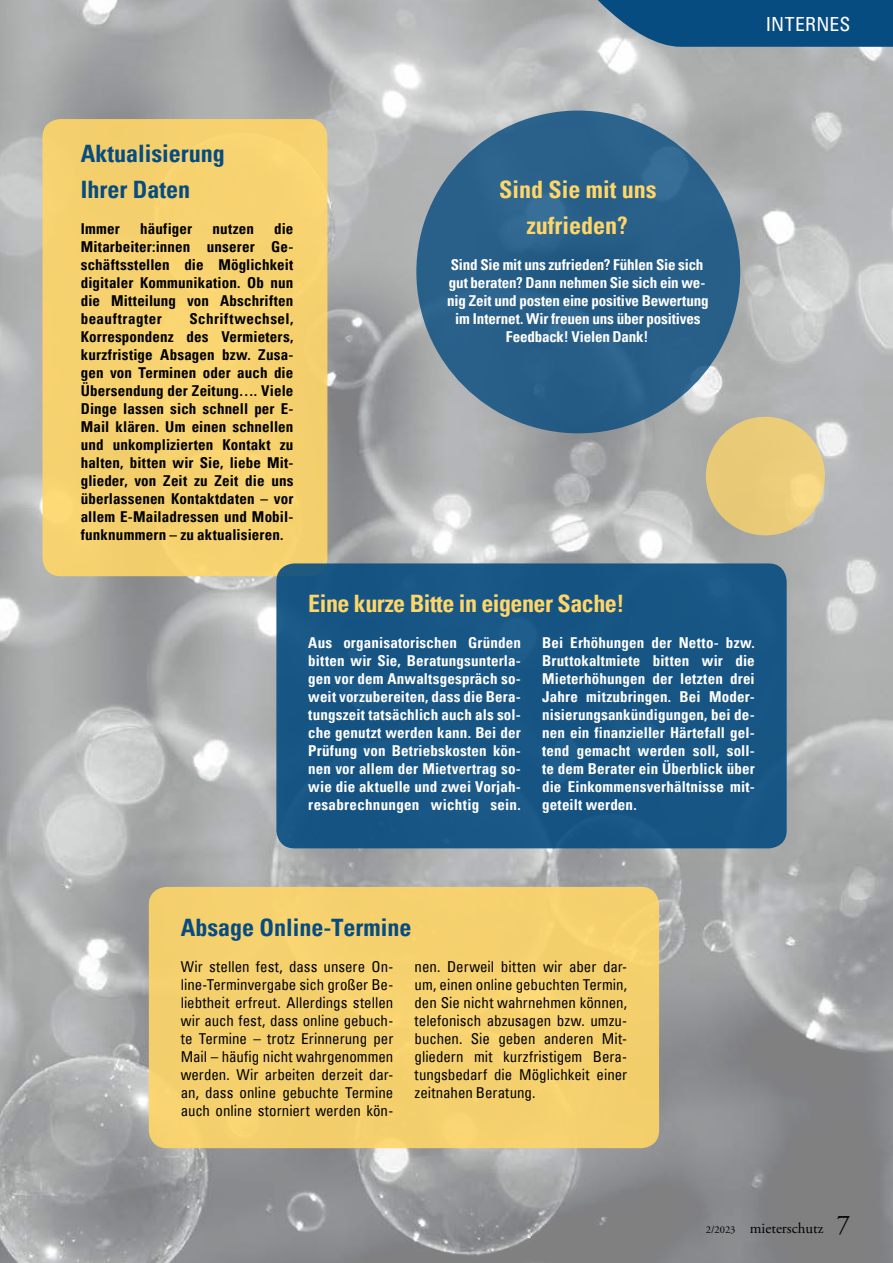
<style>
.page{position:relative;width:893px;height:1263px;background:#fff}
.page>*{position:absolute;margin:0;border:0;box-sizing:border-box;transform-origin:0 0}
.t1{font:700 condensed 24px/36px "Univers";color:#074c80}
.t2{font:700 condensed 24px "Univers";letter-spacing:-.02em;color:#ffd668}
.t3{font:700 condensed 24px/36px "Univers";color:#ffd668;text-align:center}
.t4{font:condensed 19.5px "Univers";color:#fff}
.t5{font:700 condensed 15px/18px "Univers";letter-spacing:-.005em;color:#fff;text-align:justify}
.t6{font:700 condensed 15px/18px "Univers";letter-spacing:.01em;color:#000;text-align:justify}
.t7{font:condensed 15px/18px "Univers";letter-spacing:-.005em;color:#000;text-align:justify}
.t8{font:15px "Adobe Garamond Pro";color:#000}
.s1{font-size:10.5px}
.s2{font-size:27px}
</style>
<div class="page">
<img style="left:0;top:0;width:893px;height:1263px">
<svg style="left:578px;top:0;width:315px;height:47px"></svg>
<div style="left:149px;top:887px;width:510px;height:261px;background:#f5d06d;border-radius:18px"></div>
<div style="left:43px;top:119px;width:284px;height:457px;background:#f6d26f;border-radius:18px"></div>
<div style="left:416px;top:111px;width:324px;height:322px;background:#286089;border-radius:50%"></div>
<div style="left:706px;top:417px;width:119px;height:118px;background:linear-gradient(to right,#e5c773,#f1d380);border-radius:50%"></div>
<div style="left:276px;top:563px;width:511px;height:285px;background:#175584;border-radius:18px"></div>
<h2 class="t4" style="left:766px;top:11px;width:12px">internes</h2>
<h1 class="t1" style="left:81px;top:135px;width:146px">Aktualisierung<br>Ihrer Daten</h1>
<p class="t6" style="left:81px;top:220px;width:41px">Immer</p>
<p class="t6" style="left:140px;top:220px;width:54px">häufiger</p>
<p class="t6" style="left:212px;top:220px;width:43px">nutzen</p>
<p class="t6" style="left:81px;top:220px;width:214px;text-indent:193px">die Mitarbeiter:innen unserer Ge&shy;schäftsstellen die Möglichkeit digitaler Kommunikation. Ob nun die Mitteilung von Abschriften beauftragter</p>
<p class="t6" style="left:81px;top:310px;width:214px;text-indent:109px">Schriftwechsel, Korrespondenz des Vermieters, kurzfristige Absagen bzw. Zusa&shy;gen von Terminen oder auch die Übersendung der Zeitung…. Viele Dinge lassen sich schnell per E-Mail klären. Um einen schnellen und unkomplizierten Kontakt zu halten, bitten wir Sie, liebe Mit&shy;glieder, von Zeit zu Zeit die uns überlassenen Kontaktdaten – vor allem E-Mailadressen und Mobil&shy;funknummern – zu aktualisieren.</p>
<h1 class="t3" style="left:499px;top:171px;width:159px">Sind Sie mit uns zufrieden?</h1>
<p class="t5" style="left:447px;top:256px;width:263px;text-align:center">Sind Sie mit uns zufrieden? Fühlen Sie sich gut beraten? Dann nehmen Sie sich ein we&shy;nig Zeit und posten eine positive Bewertung im Internet. Wir freuen uns über positives Feedback! Vielen Dank!</p>
<h1 class="t2" style="left:308px;top:589px;width:318px">Eine kurze Bitte in eigener Sache!</h1>
<p class="t5" style="left:308px;top:634px;width:214px">Aus organisatorischen Gründen bitten wir Sie, Beratungsunterla&shy;gen vor dem Anwaltsgespräch so&shy;weit vorzubereiten, dass die Bera&shy;tungszeit tatsächlich auch als sol&shy;che genutzt werden kann. Bei der Prüfung von Betriebskosten kön&shy;nen vor allem der Mietvertrag so&shy;wie die aktuelle und zwei Vorjah&shy;resabrechnungen wichtig sein.</p>
<p class="t5" style="left:542px;top:634px;width:214px">Bei Erhöhungen der Netto- bzw.<br>Bruttokaltmiete bitten wir die Mieterhöhungen der letzten drei Jahre mitzubringen. Bei Moder&shy;nisierungsankündigungen, bei de&shy;nen ein finanzieller Härtefall gel&shy;tend gemacht werden soll, soll&shy;te dem Berater ein Überblick über die Einkommensverhältnisse mit&shy;geteilt werden.</p>
<h1 class="t1" style="left:181px;top:909px;width:232px">Absage Online-Termine</h1>
<p class="t7" style="left:181px;top:957px;width:214px">Wir stellen fest, dass unsere On&shy;line-Terminvergabe sich großer Be&shy;liebtheit erfreut. Allerdings stellen wir auch fest, dass online gebuch&shy;te Termine – trotz Erinnerung per Mail – häufig nicht wahrgenommen werden. Wir arbeiten derzeit dar&shy;an, dass online gebuchte Termine auch online storniert werden kön-</p>
<p class="t7" style="left:415px;top:957px;width:214px">nen. Derweil bitten wir aber dar&shy;um, einen online gebuchten Termin, den Sie nicht wahrnehmen können, telefonisch abzusagen bzw. umzu&shy;buchen. Sie geben anderen Mit&shy;gliedern mit kurzfristigem Bera&shy;tungsbedarf die Möglichkeit einer zeitnahen Beratung.</p>
<p class="t8" style="left:706px;top:1220px;width:146px"><span class="s1">2/2023</span> mieterschutz <span class="s2">7</span></p>
</div>
